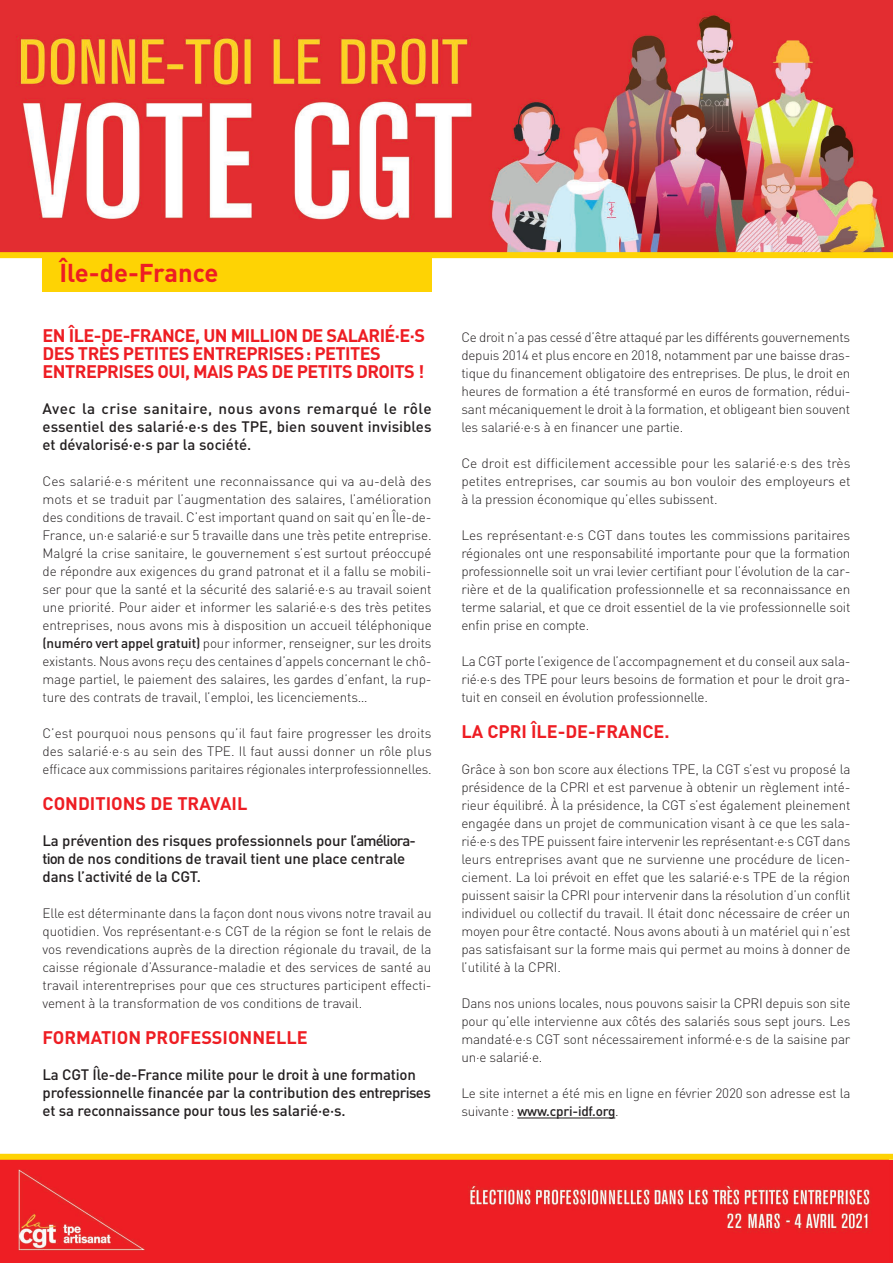
<style>
.page{position:relative;width:893px;height:1263px;background:#fff}
.page>*{position:absolute;margin:0;border:0;box-sizing:border-box;transform-origin:0 0}
.t1{font:700 25.5px "DIN";letter-spacing:-.005em;color:#ee1d23}
.t2{font:700 18px/18px "DIN";letter-spacing:-.03em;color:#ee1d23}
.t3{font:700 18px "DIN";color:#ee1d23}
.t4{font:500 15px/18px "DIN";letter-spacing:-.01em;color:#231f20}
.t5{font:300 13.5px/18px "DIN";letter-spacing:-.015em;color:#231f20;text-align:justify}
.s1{font-weight:500}
</style>
<div class="page">
<img style="left:0;top:0;width:893px;height:252px">
<div style="left:0;top:252px;width:893px;height:6px;background:#fed304"></div>
<img style="left:0;top:1160px;width:889px;height:103px">
<div style="left:0;top:1154px;width:893px;height:6px;background:#fed304"></div>
<hr style="left:517px;top:1117px;width:98px;height:1px;background:#231f20">
<div style="left:43px;top:253px;width:389px;height:39px;background:#fed304"></div>
<h1 class="t1" style="left:60px;top:256px;width:160px">Île-de-France</h1>
<h2 class="t2" style="left:43px;top:326px;width:384px">EN ÎLE-DE-FRANCE, UN MILLION DE SALARIÉ·E·S<br>DES TRÈS PETITES ENTREPRISES: PETITES<br>ENTREPRISES OUI, MAIS PAS DE PETITS DROITS !</h2>
<p class="t4" style="left:43px;top:399px;width:391px;text-align:justify">Avec la crise sanitaire, nous avons remarqué le rôle essentiel des salarié·e·s des TPE, bien souvent invisibles et dévalorisé·e·s par la société.</p>
<p class="t5" style="left:43px;top:472px;width:391px">Ces salarié·e·s méritent une reconnaissance qui va au-delà des mots et se traduit par l’augmentation des salaires, l’amélioration des conditions de travail. C’est important quand on sait qu’en Île-de-France, un·e salarié·e sur 5 travaille dans une très petite entreprise.<br>Malgré la crise sanitaire, le gouvernement s’est surtout préoccupé de répondre aux exigences du grand patronat et il a fallu se mobili&shy;ser pour que la santé et la sécurité des salarié·e·s au travail soient une priorité. Pour aider et informer les salarié·e·s des très petites entreprises, nous avons mis à disposition un accueil téléphonique <span class="s1">(numéro vert appel gratuit)</span> pour informer, renseigner, sur les droits existants. Nous avons reçu des centaines d’appels concernant le chô&shy;mage partiel, le paiement des salaires, les gardes d’enfant, la rup&shy;ture des contrats de travail, l’emploi, les licenciements…</p>
<p class="t5" style="left:43px;top:724px;width:391px">C’est pourquoi nous pensons qu’il faut faire progresser les droits des salarié·e·s au sein des TPE. Il faut aussi donner un rôle plus efficace aux commissions paritaires régionales interprofessionnelles.</p>
<h2 class="t3" style="left:43px;top:792px;width:206px">CONDITIONS DE TRAVAIL</h2>
<p class="t4" style="left:43px;top:831px;width:375px">La prévention des risques professionnels pour l’améliora&shy;tion de nos conditions de travail tient une place centrale dans l’activité de la CGT.</p>
<p class="t5" style="left:43px;top:904px;width:391px">Elle est déterminante dans la façon dont nous vivons notre travail au quotidien. Vos représentant·e·s CGT de la région se font le relais de vos revendications auprès de la direction régionale du travail, de la caisse régionale d’Assurance-maladie et des services de santé au travail interentreprises pour que ces structures participent effecti&shy;vement à la transformation de vos conditions de travail.</p>
<h2 class="t3" style="left:43px;top:1026px;width:267px">FORMATION PROFESSIONNELLE</h2>
<p class="t4" style="left:43px;top:1065px;width:390px">La CGT Île-de-France milite pour le droit à une formation professionnelle financée par la contribution des entreprises et sa reconnaissance pour tous les salarié·e·s.</p>
<p class="t5" style="left:461px;top:328px;width:391px">Ce droit n’a pas cessé d’être attaqué par les différents gouvernements depuis 2014 et plus encore en 2018, notamment par une baisse dras&shy;tique du financement obligatoire des entreprises. De plus, le droit en heures de formation a été transformé en euros de formation, rédui&shy;sant mécaniquement le droit à la formation, et obligeant bien souvent les salarié·e·s à en financer une partie.</p>
<p class="t5" style="left:461px;top:454px;width:391px">Ce droit est difficilement accessible pour les salarié·e·s des très petites entreprises, car soumis au bon vouloir des employeurs et à la pression économique qu’elles subissent.</p>
<p class="t5" style="left:461px;top:526px;width:391px">Les représentant·e·s CGT dans toutes les commissions paritaires régionales ont une responsabilité importante pour que la formation professionnelle soit un vrai levier certifiant pour l’évolution de la car&shy;rière et de la qualification professionnelle et sa reconnaissance en terme salarial, et que ce droit essentiel de la vie professionnelle soit enfin prise en compte.</p>
<p class="t5" style="left:461px;top:652px;width:391px">La CGT porte l’exigence de l’accompagnement et du conseil aux sala&shy;rié·e·s des TPE pour leurs besoins de formation et pour le droit gra&shy;tuit en conseil en évolution professionnelle.</p>
<h2 class="t3" style="left:461px;top:720px;width:211px">LA CPRI ÎLE-DE-FRANCE.</h2>
<p class="t5" style="left:461px;top:760px;width:391px">Grâce à son bon score aux élections TPE, la CGT s’est vu proposé la présidence de la CPRI et est parvenue à obtenir un règlement inté&shy;rieur équilibré. À la présidence, la CGT s’est également pleinement engagée dans un projet de communication visant à ce que les sala&shy;rié·e·s des TPE puissent faire intervenir les représentant·e·s CGT dans leurs entreprises avant que ne survienne une procédure de licen&shy;ciement. La loi prévoit en effet que les salarié·e·s TPE de la région puissent saisir la CPRI pour intervenir dans la résolution d’un conflit individuel ou collectif du travail. Il était donc nécessaire de créer un moyen pour être contacté. Nous avons abouti à un matériel qui n’est pas satisfaisant sur la forme mais qui permet au moins à donner de l’utilité à la CPRI.</p>
<p class="t5" style="left:461px;top:994px;width:391px">Dans nos unions locales, nous pouvons saisir la CPRI depuis son site pour qu’elle intervienne aux côtés des salariés sous sept jours. Les mandaté·e·s CGT sont nécessairement informé·e·s de la saisine par un·e salarié·e.</p>
<p class="t5" style="left:461px;top:1084px;width:391px">Le site internet a été mis en ligne en février 2020 son adresse est la suivante: <span class="s1">www.cpri-idf.org</span>.</p>
</div>
